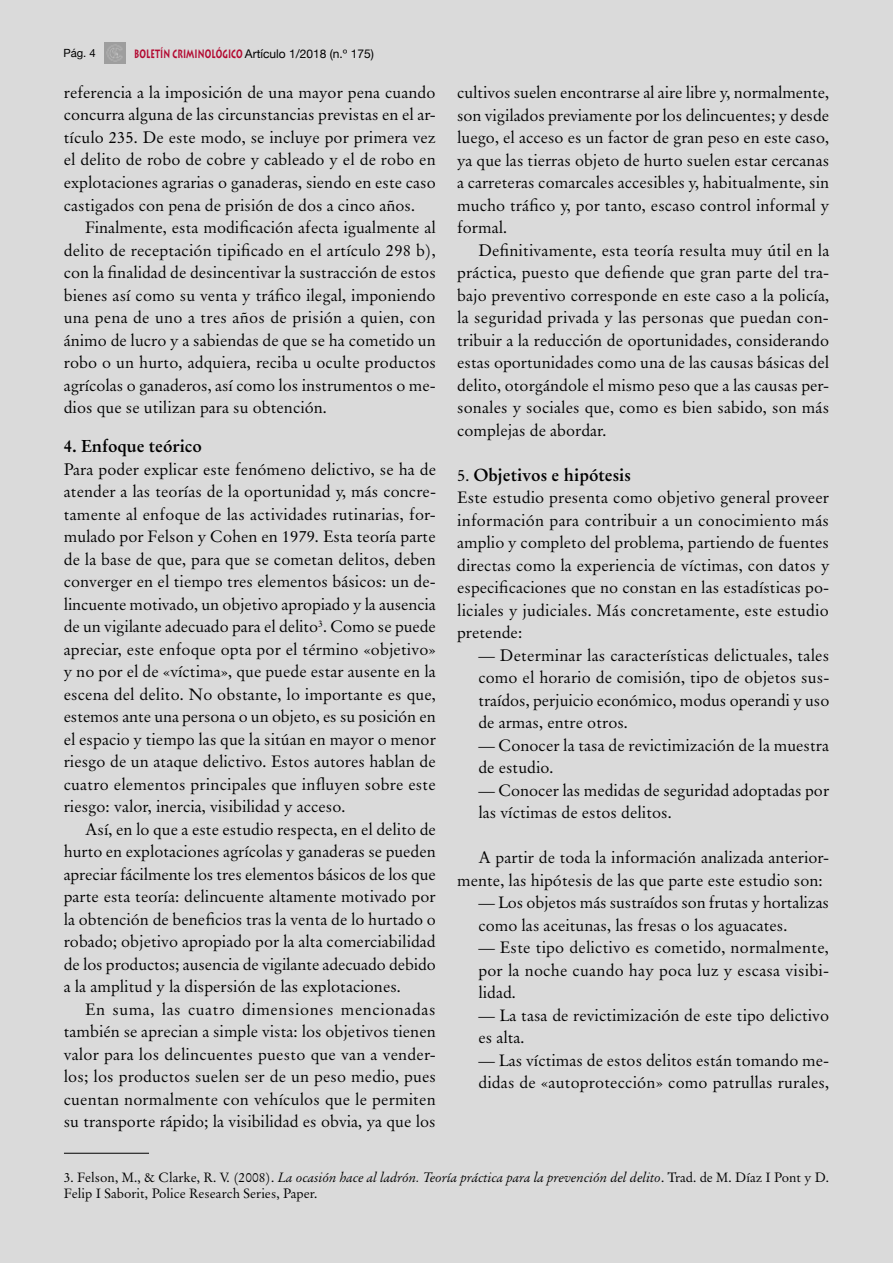
<style>
.page{position:relative;width:893px;height:1263px;background:#dadada}
.page>*{position:absolute;margin:0;border:0;box-sizing:border-box;transform-origin:0 0}
.t1{font:700 17.25px "Original Garamond BT";color:#000}
.t2{font:16.5px/22.5px "Original Garamond BT";color:#000;text-align:justify}
.t3{font:13.5px/15.8px "Original Garamond BT";color:#000}
.t4{font:12px "Helvetica Neue";color:#000}
.t5{font:11.25px "Helvetica Neue";color:#000}
.s1{font-family:"Lithos";font-weight:700;color:#b30931}
.s2{font-weight:400;font-size:16.5px}
.s3{font-style:italic}
</style>
<div class="page">
<img style="left:105px;top:43px;width:21px;height:21px">
<hr style="left:64px;top:1153px;width:85px;height:1px;background:#000">
<p class="t5" style="left:63px;top:47px;width:34px">Pág. 4</p>
<p class="t4" style="left:134px;top:46px;width:241px"><span class="s1">BOLETÍN CRIMINOLÓGICO</span> Artículo 1/2018 (n.º 175)</p>
<p class="t2" style="left:64px;top:81px;width:374px">referencia a la imposición de una mayor pena cuando concurra alguna de las circunstancias previstas en el ar&shy;tículo 235. De este modo, se incluye por primera vez el delito de robo de cobre y cableado y el de robo en explotaciones agrarias o ganaderas, siendo en este caso castigados con pena de prisión de dos a cinco años.</p>
<p class="t2" style="left:64px;top:216px;width:374px;text-indent:21px">Finalmente, esta modificación afecta igualmente al delito de receptación tipificado en el artículo 298 b), con la finalidad de desincentivar la sustracción de estos bienes así como su venta y tráfico ilegal, imponiendo una pena de uno a tres años de prisión a quien, con ánimo de lucro y a sabiendas de que se ha cometido un robo o un hurto, adquiera, reciba u oculte productos agrícolas o ganaderos, así como los instrumentos o me&shy;dios que se utilizan para su obtención.</p>
<p class="t1" style="left:64px;top:435px;width:140px">4. Enfoque teórico</p>
<p class="t2" style="left:64px;top:457px;width:374px">Para poder explicar este fenómeno delictivo, se ha de atender a las teorías de la oportunidad y, más concre&shy;tamente al enfoque de las actividades rutinarias, for&shy;mulado por Felson y Cohen en 1979. Esta teoría parte de la base de que, para que se cometan delitos, deben converger en el tiempo tres elementos básicos: un de&shy;lincuente motivado, un objetivo apropiado y la ausencia de un vigilante adecuado para el delito<sup>3</sup>. Como se puede apreciar, este enfoque opta por el término «objetivo» y no por el de «víctima», que puede estar ausente en la escena del delito. No obstante, lo importante es que, estemos ante una persona o un objeto, es su posición en el espacio y tiempo las que la sitúan en mayor o menor riesgo de un ataque delictivo. Estos autores hablan de cuatro elementos principales que influyen sobre este riesgo: valor, inercia, visibilidad y acceso.</p>
<p class="t2" style="left:64px;top:818px;width:374px;text-indent:21px">Así, en lo que a este estudio respecta, en el delito de hurto en explotaciones agrícolas y ganaderas se pueden apreciar fácilmente los tres elementos básicos de los que parte esta teoría: delincuente altamente motivado por la obtención de beneficios tras la venta de lo hurtado o robado; objetivo apropiado por la alta comerciabilidad de los productos; ausencia de vigilante adecuado debido a la amplitud y la dispersión de las explotaciones.</p>
<p class="t2" style="left:64px;top:998px;width:374px;text-indent:21px">En suma, las cuatro dimensiones mencionadas también se aprecian a simple vista: los objetivos tienen valor para los delincuentes puesto que van a vender&shy;los; los productos suelen ser de un peso medio, pues cuentan normalmente con vehículos que le permiten su transporte rápido; la visibilidad es obvia, ya que los</p>
<p class="t2" style="left:457px;top:81px;width:374px">cultivos suelen encontrarse al aire libre y, normalmente, son vigilados previamente por los delincuentes; y desde luego, el acceso es un factor de gran peso en este caso, ya que las tierras objeto de hurto suelen estar cercanas a carreteras comarcales accesibles y, habitualmente, sin mucho tráfico y, por tanto, escaso control informal y formal.</p>
<p class="t2" style="left:457px;top:239px;width:374px;text-indent:21px">Definitivamente, esta teoría resulta muy útil en la práctica, puesto que defiende que gran parte del tra&shy;bajo preventivo corresponde en este caso a la policía, la seguridad privada y las personas que puedan con&shy;tribuir a la reducción de oportunidades, considerando estas oportunidades como una de las causas básicas del delito, otorgándole el mismo peso que a las causas per&shy;sonales y sociales que, como es bien sabido, son más complejas de abordar.</p>
<p class="t1" style="left:457px;top:464px;width:176px"><span class="s2">5.</span> Objetivos e hipótesis</p>
<p class="t2" style="left:457px;top:486px;width:374px">Este estudio presenta como objetivo general proveer información para contribuir a un conocimiento más amplio y completo del problema, partiendo de fuentes directas como la experiencia de víctimas, con datos y especificaciones que no constan en las estadísticas po&shy;liciales y judiciales. Más concretamente, este estudio pretende:</p>
<p class="t2" style="left:478px;top:644px;width:353px">— Determinar las características delictuales, tales como el horario de comisión, tipo de objetos sus&shy;traídos, perjuicio económico, modus operandi y uso de armas, entre otros.</p>
<p class="t2" style="left:478px;top:734px;width:352px">— Conocer la tasa de revictimización de la muestra de estudio.</p>
<p class="t2" style="left:478px;top:779px;width:352px">— Conocer las medidas de seguridad adoptadas por las víctimas de estos delitos.</p>
<p class="t2" style="left:457px;top:846px;width:374px;text-indent:21px">A partir de toda la información analizada anterior&shy;mente, las hipótesis de las que parte este estudio son:</p>
<p class="t2" style="left:478px;top:891px;width:352px">— Los objetos más sustraídos son frutas y hortalizas como las aceitunas, las fresas o los aguacates.</p>
<p class="t2" style="left:478px;top:936px;width:352px">— Este tipo delictivo es cometido, normalmente, por la noche cuando hay poca luz y escasa visibi&shy;lidad.</p>
<p class="t2" style="left:478px;top:1004px;width:352px">— La tasa de revictimización de este tipo delictivo es alta.</p>
<p class="t2" style="left:478px;top:1049px;width:352px">— Las víctimas de estos delitos están tomando me&shy;didas de «autoprotección» como patrullas rurales,</p>
<p class="t3" style="left:64px;top:1169px;width:767px">3. Felson, M., &amp; Clarke, R. V. (2008). <span class="s3">La ocasión hace al ladrón. Teoría práctica para la prevención del delito</span>. Trad. de M. Díaz I Pont y D.<br>Felip I Saborit, Police Research Series, Paper.</p>
</div>
